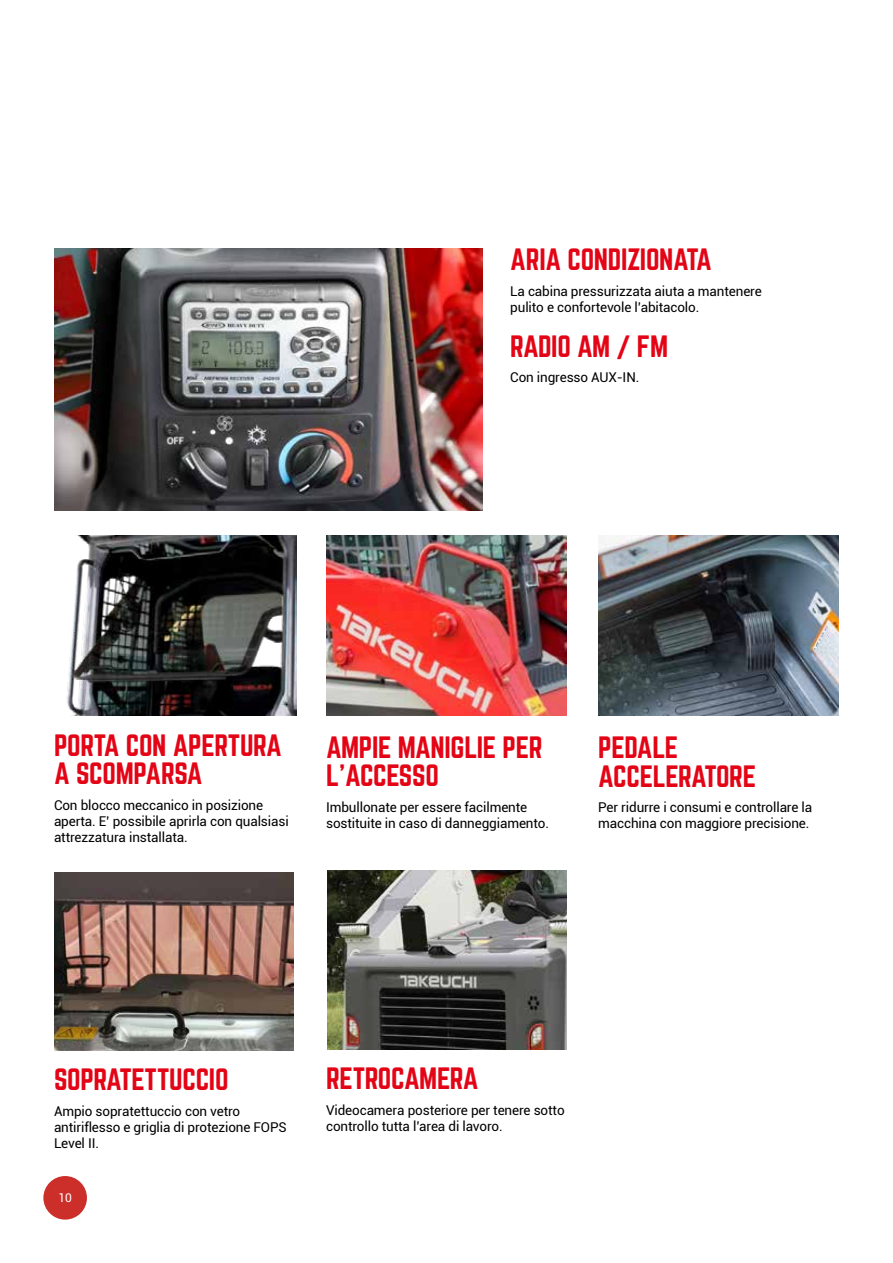
<style>
.page{position:relative;width:893px;height:1263px;background:#fff}
.page>*{position:absolute;margin:0;border:0;box-sizing:border-box;transform-origin:0 0}
.t1{font:27px/28.5px "Norwester";letter-spacing:-.01em;color:#e30516}
.t2{font:13.5px/16.2px "Roboto";letter-spacing:-.01em;color:#000}
.t3{font:12px "Roboto";color:#fff}
</style>
<div class="page">
<img style="left:598px;top:536px;width:241px;height:179px">
<img style="left:326px;top:536px;width:241px;height:180px">
<img style="left:327px;top:871px;width:240px;height:178px">
<img style="left:54px;top:248px;width:429px;height:262px">
<img style="left:67px;top:536px;width:229px;height:179px">
<img style="left:54px;top:872px;width:239px;height:179px">
<div style="left:43px;top:1176px;width:44px;height:43px;background:#cc2f29;border-radius:50%"></div>
<h1 class="t1" style="left:510px;top:246px;width:203px">ARIA CONDIZIONATA</h1>
<p class="t2" style="left:510px;top:282px;width:253px">La cabina pressurizzata aiuta a mantenere pulito e confortevole l’abitacolo.</p>
<h1 class="t1" style="left:510px;top:333px;width:159px">RADIO AM / FM</h1>
<p class="t2" style="left:510px;top:369px;width:131px">Con ingresso AUX-IN.</p>
<h1 class="t1" style="left:54px;top:731px;width:229px">PORTA CON APERTURA<br>A SCOMPARSA</h1>
<p class="t2" style="left:54px;top:796px;width:236px">Con blocco meccanico in posizione aperta. E’ possibile aprirla con qualsiasi attrezzatura installata.</p>
<h1 class="t1" style="left:326px;top:734px;width:218px">AMPIE MANIGLIE PER<br>L’ACCESSO</h1>
<p class="t2" style="left:326px;top:798px;width:224px">Imbullonate per essere facilmente sostituite in caso di danneggiamento.</p>
<h1 class="t1" style="left:598px;top:734px;width:160px">PEDALE<br>ACCELERATORE</h1>
<p class="t2" style="left:598px;top:799px;width:216px">Per ridurre i consumi e controllare la macchina con maggiore precisione.</p>
<h1 class="t1" style="left:54px;top:1066px;width:176px">SOPRATETTUCCIO</h1>
<p class="t2" style="left:54px;top:1102px;width:234px">Ampio sopratettuccio con vetro antiriflesso e griglia di protezione FOPS<br>Level II.</p>
<p class="t3" style="left:58px;top:1190px;width:15px">10</p>
<h1 class="t1" style="left:326px;top:1065px;width:154px">RETROCAMERA</h1>
<p class="t2" style="left:326px;top:1101px;width:240px">Videocamera posteriore per tenere sotto controllo tutta l’area di lavoro.</p>
</div>
